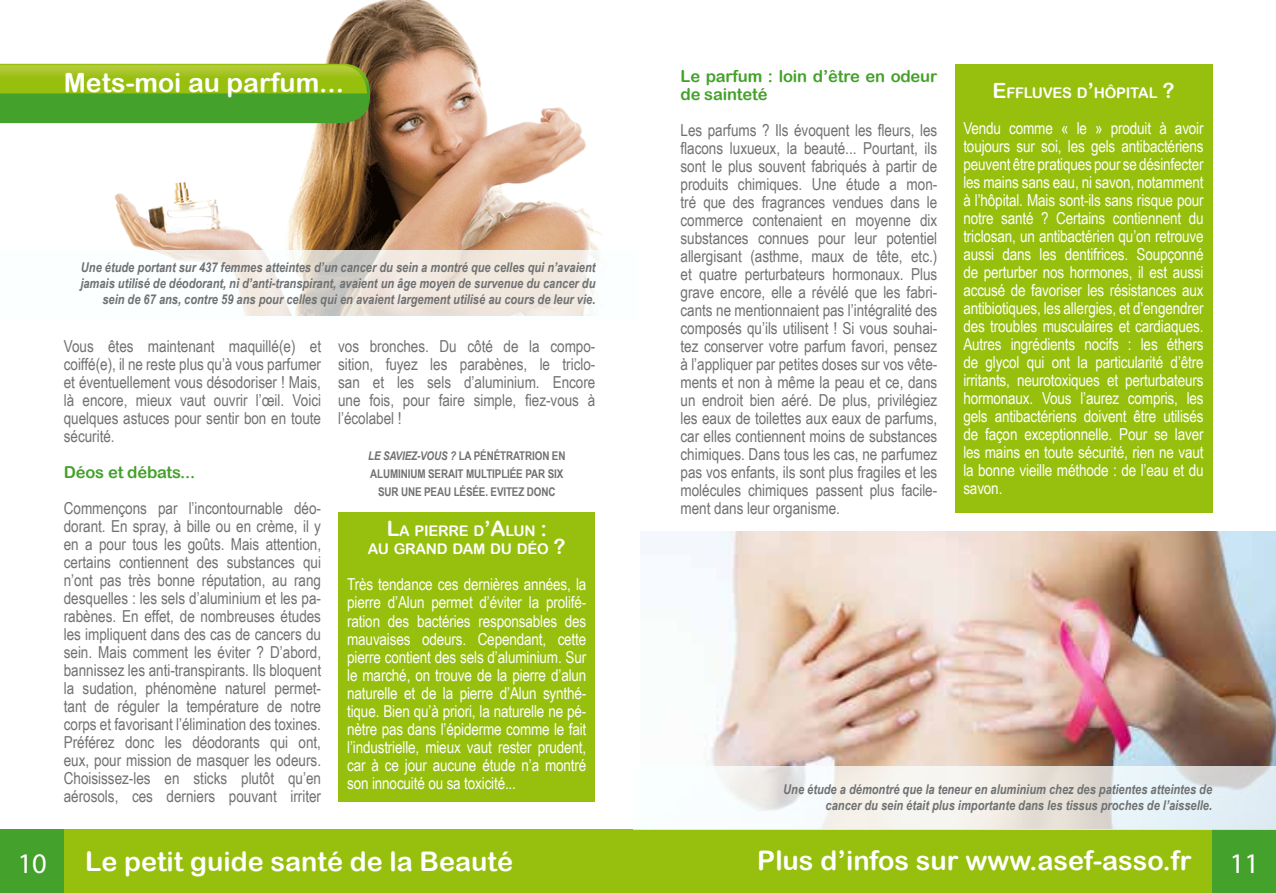
<style>
.page{position:relative;width:1276px;height:893px;background:#fff}
.page>*{position:absolute;margin:0;border:0;box-sizing:border-box;transform-origin:0 0}
.t1{font:28.5px "Myriad Pro";color:#fff}
.t2{font:27px "Arial Rounded MT Bold";color:#fff}
.t3{font:26.7px "Arial Rounded MT Bold";color:#fff}
.t4{font:16.5px/18px "Arial Narrow";color:#707172;text-align:justify}
.t5{font:16.5px/18px "Arial Narrow";letter-spacing:-.01em;color:#fff;text-align:justify}
.t6{font:16.5px/18px "Arial Rounded MT Bold";letter-spacing:-.01em;color:#44a12b}
.t7{font:14.7px/18px "Arial Rounded MT Bold";letter-spacing:-.015em;color:#fff;text-align:center}
.t8{font:italic 700 13.5px/16.2px "Arial Narrow";color:#707172;text-align:right}
.t9{font:700 12px/18px "Arial Narrow";letter-spacing:-.01em;color:#707172}
.t10{font:italic 700 12px "Arial Narrow";color:#707172}
.s1{font-style:italic}
.s2{font-size:21px}
</style>
<div class="page">
<div style="left:64px;top:829px;width:574px;height:64px;background:#97bf0d"></div>
<div style="left:638px;top:829px;width:574px;height:64px;background:#97bf0d"></div>
<div style="left:0;top:829px;width:64px;height:64px;background:#44a12b"></div>
<div style="left:1212px;top:829px;width:64px;height:64px;background:#44a12b"></div>
<div style="left:339px;top:513px;width:256px;height:289px;background:#97bf0d"></div>
<img style="left:0;top:0;width:602px;height:251px">
<svg style="left:0;top:64px;width:370px;height:59px;background:#71b022"></svg>
<img style="left:640px;top:532px;width:636px;height:234px">
<svg style="left:154px;top:251px;width:445px;height:65px;fill:#f2e9e0"></svg>
<svg style="left:715px;top:766px;width:561px;height:63px"></svg>
<div style="left:955px;top:64px;width:257px;height:449px;background:#97bf0d"></div>
<h3 class="t3" style="left:64px;top:66px;width:282px">Mets-moi au parfum...</h3>
<h3 class="t3" style="left:62px;top:67px;width:224px">Pour sentir bon...</h3>
<p class="t8" style="left:80px;top:258px;width:517px">Une étude portant sur 437 femmes atteintes d’un cancer du sein a montré que celles qui n’avaient jamais utilisé de déodorant, ni d’anti-transpirant, avaient un âge moyen de survenue du cancer du sein de 67 ans, contre 59 ans pour celles qui en avaient largement utilisé au cours de leur vie.</p>
<p class="t4" style="left:64px;top:336px;width:259px">Vous êtes maintenant maquillé(e) et coiffé(e), il ne reste plus qu’à vous parfumer et éventuellement vous désodoriser ! Mais, là encore, mieux vaut ouvrir l’œil. Voici quelques astuces pour sentir bon en toute sécurité.</p>
<p class="t6" style="left:64px;top:463px;width:133px">Déos et débats...</p>
<p class="t4" style="left:64px;top:498px;width:259px">Commençons par l’incontournable déo&shy;dorant. En spray, à bille ou en crème, il y en a pour tous les goûts. Mais attention, certains contiennent des substances qui n’ont pas très bonne réputation, au rang desquelles : les sels d’aluminium et les pa&shy;rabènes. En effet, de nombreuses études les impliquent dans des cas de cancers du sein. Mais comment les éviter ? D’abord, bannissez les anti-transpirants. Ils bloquent la sudation, phénomène naturel permet&shy;tant de réguler la température de notre corps et favorisant l’élimination des toxines.<br>Préférez donc les déodorants qui ont, eux, pour mission de masquer les odeurs.<br>Choisissez-les en sticks plutôt qu’en aérosols, ces derniers pouvant irriter</p>
<p class="t4" style="left:338px;top:336px;width:259px">vos bronches. Du côté de la compo&shy;sition, fuyez les parabènes, le triclo&shy;san et les sels d’aluminium. Encore une fois, pour faire simple, fiez-vous à l’écolabel !</p>
<p class="t10" style="left:368px;top:446px;width:22px">Le saviez</p>
<p class="t9" style="left:370px;top:446px;width:197px;text-indent:47px"><span class="s1">-vous ?</span> LA PÉNÉTRATRION EN<br>ALUMINIUM SERAIT MULTIPLIÉE PAR</p>
<p class="t9" style="left:378px;top:464px;width:187px;text-indent:170px">SIX<br>SUR UNE PEAU LÉSÉE. EVITEZ DONC</p>
<p class="t7" style="left:368px;top:522px;width:199px"><span class="s2">L</span>A PIERRE D<span class="s2">’A</span>LUN <span class="s2">:<br></span>AU GRAND DAM DU DÉO <span class="s2">?</span></p>
<p class="t5" style="left:347px;top:575px;width:241px">Très tendance ces dernières années, la pierre d’Alun permet d’éviter la prolifé&shy;ration des bactéries responsables des mauvaises odeurs. Cependant, cette pierre contient des sels d’aluminium. Sur le marché, on trouve de la pierre d’alun naturelle et de la pierre d’Alun synthé&shy;tique. Bien qu’à priori, la naturelle ne pé&shy;nètre pas dans l’épiderme comme le fait l’industrielle, mieux vaut rester prudent, car à ce jour aucune étude n’a montré son innocuité ou sa toxicité...</p>
<p class="t6" style="left:680px;top:67px;width:258px">Le parfum : loin d’être en odeur de sainteté</p>
<p class="t4" style="left:680px;top:120px;width:258px">Les parfums ? Ils évoquent les fleurs, les flacons luxueux, la beauté... Pourtant, ils sont le plus souvent fabriqués à partir de produits chimiques. Une étude a mon&shy;tré que des fragrances vendues dans le commerce contenaient en moyenne dix substances connues pour leur potentiel allergisant (asthme, maux de tête, etc.) et quatre perturbateurs hormonaux. Plus grave encore, elle a révélé que les fabri&shy;cants ne mentionnaient pas l’intégralité des composés qu’ils utilisent ! Si vous souhai&shy;tez conserver votre parfum favori, pensez à l’appliquer par petites doses sur vos vête&shy;ments et non à même la peau et ce, dans un endroit bien aéré. De plus, privilégiez les eaux de toilettes aux eaux de parfums, car elles contiennent moins de substances chimiques. Dans tous les cas, ne parfumez pas vos enfants, ils sont plus fragiles et les molécules chimiques passent plus facile&shy;ment dans leur organisme.</p>
<p class="t7" style="left:992px;top:83px;width:183px"><span class="s2">E</span>FFLUVES D<span class="s2">’</span>HÔPITAL <span class="s2">?</span></p>
<p class="t5" style="left:963px;top:118px;width:242px">Vendu comme « le » produit à avoir toujours sur soi, les gels antibactériens peuvent être pratiques pour se désinfecter les mains sans eau, ni savon, notamment à l’hôpital. Mais sont-ils sans risque pour notre santé ? Certains contiennent du triclosan, un antibactérien qu’on retrouve aussi dans les dentifrices. Soupçonné de perturber nos hormones, il est aussi accusé de favoriser les résistances aux antibiotiques, les allergies, et d’engendrer des troubles musculaires et cardiaques.<br>Autres ingrédients nocifs : les éthers de glycol qui ont la particularité d’être irritants, neurotoxiques et perturbateurs hormonaux. Vous l’aurez compris, les gels antibactériens doivent être utilisés de façon exceptionnelle. Pour se laver les mains en toute sécurité, rien ne vaut la bonne vieille méthode : de l’eau et du savon.</p>
<p class="t8" style="left:783px;top:780px;width:430px">Une étude a démontré que la teneur en aluminium chez des patientes atteintes de cancer du sein était plus importante dans les tissus proches de l’aisselle.</p>
<h1 class="t1" style="left:18px;top:845px;width:31px">10</h1>
<h2 class="t2" style="left:85px;top:845px;width:429px">Le petit guide santé de la Beauté</h2>
<h2 class="t2" style="left:757px;top:845px;width:436px">Plus d’infos sur www.asef-asso.fr</h2>
<h1 class="t1" style="left:1230px;top:845px;width:31px">11</h1>
</div>
